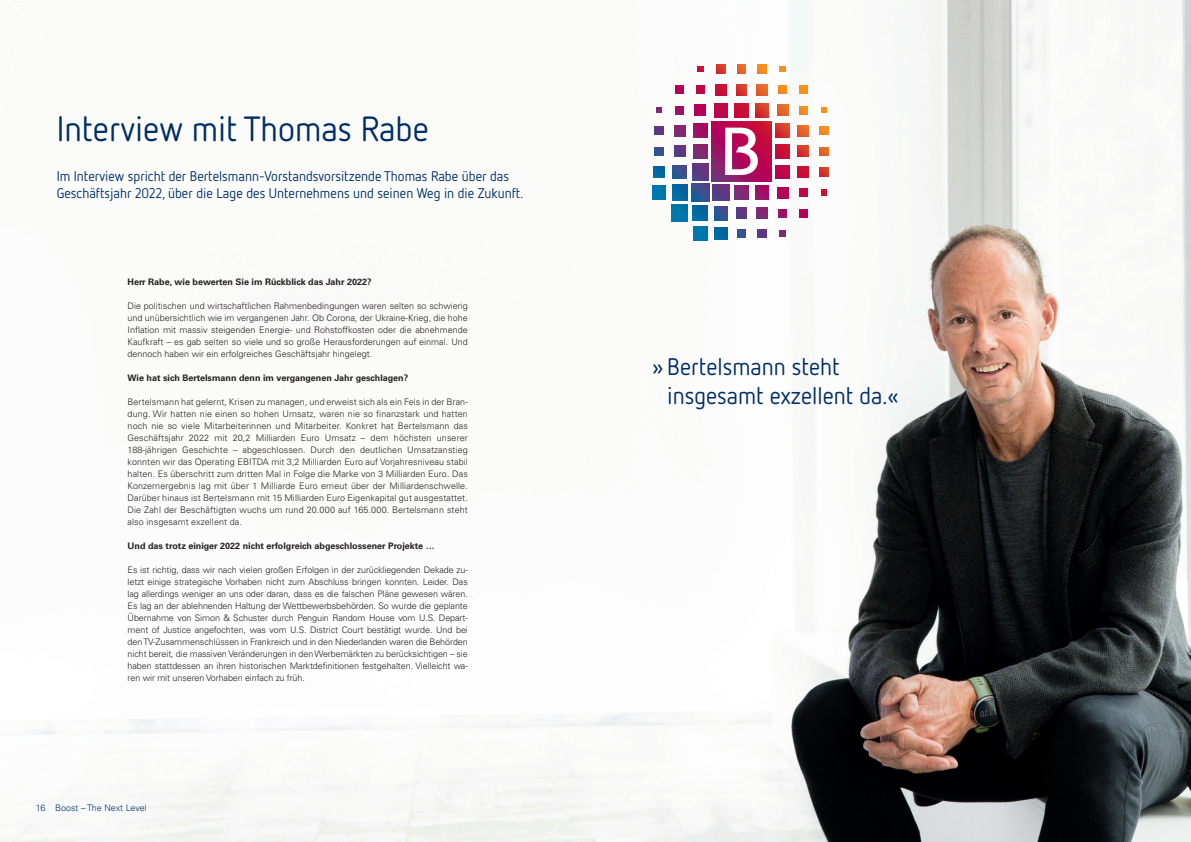
<style>
.page{position:relative;width:1191px;height:842px;background:#fff}
.page>*{position:absolute;margin:0;border:0;box-sizing:border-box;transform-origin:0 0}
.t1{font:35px "Netto OT";color:#002d66}
.t2{font:24px/28.8px "Netto OT";color:#002d66}
.t3{font:14px/16.8px "Netto OT";color:#002d66}
.t4{font:300 9px/12px "Univers LT Pro 45";color:#231f20;text-align:justify}
.t5{font:700 9px "Univers LT Pro 65";color:#231f20}
.t6{font:300 9px "Univers LT Pro 45";letter-spacing:-.01em;color:#002d66}
</style>
<div class="page">
<img style="left:2px;top:0;width:1189px;height:842px">
<svg style="left:711px;top:122px;width:60px;height:59px;background:#ab1057"></svg>
<svg style="left:693px;top:124px;width:14px;height:14px"></svg>
<svg style="left:674px;top:125px;width:11px;height:11px"></svg>
<svg style="left:655px;top:127px;width:8px;height:8px"></svg>
<svg style="left:776px;top:124px;width:13px;height:14px"></svg>
<svg style="left:798px;top:125px;width:10px;height:11px"></svg>
<svg style="left:819px;top:127px;width:9px;height:8px"></svg>
<svg style="left:695px;top:105px;width:11px;height:11px"></svg>
<svg style="left:675px;top:106px;width:9px;height:8px"></svg>
<svg style="left:656px;top:107px;width:6px;height:6px"></svg>
<svg style="left:697px;top:66px;width:6px;height:6px"></svg>
<svg style="left:780px;top:66px;width:5px;height:6px"></svg>
<svg style="left:821px;top:107px;width:5px;height:6px"></svg>
<svg style="left:821px;top:190px;width:5px;height:5px"></svg>
<svg style="left:780px;top:231px;width:5px;height:5px"></svg>
<svg style="left:696px;top:85px;width:8px;height:9px"></svg>
<svg style="left:717px;top:65px;width:8px;height:8px"></svg>
<svg style="left:737px;top:65px;width:8px;height:8px"></svg>
<svg style="left:758px;top:65px;width:8px;height:8px"></svg>
<svg style="left:675px;top:85px;width:9px;height:9px"></svg>
<svg style="left:777px;top:105px;width:11px;height:11px"></svg>
<svg style="left:799px;top:106px;width:8px;height:8px"></svg>
<svg style="left:778px;top:85px;width:9px;height:9px"></svg>
<svg style="left:799px;top:85px;width:8px;height:9px"></svg>
<svg style="left:691px;top:183px;width:18px;height:19px"></svg>
<div style="left:672px;top:185px;width:15px;height:15px;background:#0067a0"></div>
<div style="left:652px;top:186px;width:14px;height:13px;background:#0078ae"></div>
<div style="left:692px;top:206px;width:16px;height:15px;background:#0068a1"></div>
<div style="left:671px;top:205px;width:17px;height:16px;background:#0078ae"></div>
<div style="left:693px;top:227px;width:14px;height:14px;background:#0078ae"></div>
<svg style="left:777px;top:187px;width:11px;height:11px"></svg>
<svg style="left:799px;top:188px;width:8px;height:9px"></svg>
<svg style="left:778px;top:209px;width:9px;height:8px"></svg>
<svg style="left:758px;top:230px;width:8px;height:8px"></svg>
<svg style="left:737px;top:230px;width:8px;height:8px"></svg>
<svg style="left:799px;top:209px;width:8px;height:8px"></svg>
<svg style="left:693px;top:144px;width:14px;height:14px"></svg>
<svg style="left:674px;top:146px;width:11px;height:11px"></svg>
<svg style="left:655px;top:147px;width:8px;height:8px"></svg>
<div style="left:776px;top:144px;width:13px;height:14px;background:#c80f36"></div>
<svg style="left:798px;top:146px;width:10px;height:11px"></svg>
<svg style="left:819px;top:147px;width:9px;height:8px"></svg>
<svg style="left:692px;top:164px;width:16px;height:16px"></svg>
<svg style="left:673px;top:165px;width:13px;height:14px"></svg>
<svg style="left:653px;top:166px;width:11px;height:11px"></svg>
<div style="left:776px;top:165px;width:13px;height:14px;background:#be0748"></div>
<svg style="left:798px;top:166px;width:10px;height:11px"></svg>
<svg style="left:819px;top:168px;width:9px;height:8px"></svg>
<div style="left:714px;top:103px;width:13px;height:14px;background:#be0748"></div>
<svg style="left:715px;top:84px;width:11px;height:11px"></svg>
<svg style="left:712px;top:184px;width:17px;height:17px"></svg>
<svg style="left:714px;top:206px;width:13px;height:14px"></svg>
<svg style="left:714px;top:228px;width:13px;height:12px"></svg>
<div style="left:734px;top:103px;width:14px;height:14px;background:#c91036"></div>
<svg style="left:736px;top:84px;width:11px;height:11px"></svg>
<svg style="left:734px;top:186px;width:14px;height:13px"></svg>
<svg style="left:736px;top:208px;width:11px;height:11px"></svg>
<svg style="left:755px;top:103px;width:14px;height:14px"></svg>
<svg style="left:756px;top:84px;width:11px;height:11px"></svg>
<div style="left:755px;top:186px;width:14px;height:13px;background:#9e1264"></div>
<svg style="left:756px;top:208px;width:11px;height:11px"></svg>
<svg style="left:725px;top:128px;width:33px;height:47px"></svg>
<h1 class="t1" style="left:57px;top:107px;width:374px">Interview mit Thomas Rabe</h1>
<h3 class="t3" style="left:57px;top:167px;width:468px">Im Interview spricht der Bertelsmann-Vorstandsvorsitzende Thomas Rabe über das<br>Geschäftsjahr 2022, über die Lage des Unternehmens und seinen Weg in die Zukunft.</h3>
<p class="t5" style="left:128px;top:275px;width:245px">Herr Rabe, wie bewerten Sie im Rückblick das Jahr 2022?</p>
<p class="t4" style="left:128px;top:299px;width:342px">Die politischen und wirtschaftlichen Rahmenbedingungen waren selten so schwierig und unübersichtlich wie im vergangenen Jahr. Ob Corona, der Ukraine-Krieg, die hohe Inflation mit massiv steigenden Energie- und Rohstoffkosten oder die abnehmende Kaufkraft – es gab selten so viele und so große Herausforderungen auf einmal. Und dennoch haben wir ein erfolgreiches Geschäftsjahr hingelegt.</p>
<p class="t5" style="left:128px;top:371px;width:282px">Wie hat sich Bertelsmann denn im vergangenen Jahr geschlagen?</p>
<p class="t4" style="left:128px;top:395px;width:342px">Bertelsmann hat gelernt, Krisen zu managen, und erweist sich als ein Fels in der Bran&shy;dung. Wir hatten nie einen so hohen Umsatz, waren nie so finanzstark und hatten noch nie so viele Mitarbeiterinnen und Mitarbeiter. Konkret hat Bertelsmann das Geschäftsjahr 2022 mit 20,2 Milliarden Euro Umsatz – dem höchsten unserer 188-jährigen Geschichte – abgeschlossen. Durch den deutlichen Umsatzanstieg konnten wir das Operating EBITDA mit 3,2 Milliarden Euro auf Vorjahresniveau stabil halten. Es überschritt zum dritten Mal in Folge die Marke von 3 Milliarden Euro. Das Konzernergebnis lag mit über 1 Milliarde Euro erneut über der Milliardenschwelle.<br>Darüber hinaus ist Bertelsmann mit 15 Milliarden Euro Eigenkapital gut ausgestattet.<br>Die Zahl der Beschäftigten wuchs um rund 20.000 auf 165.000. Bertelsmann steht also insgesamt exzellent da.</p>
<p class="t5" style="left:128px;top:539px;width:309px">Und das trotz einiger 2022 nicht erfolgreich abgeschlossener Projekte …</p>
<p class="t4" style="left:128px;top:563px;width:342px">Es ist richtig, dass wir nach vielen großen Erfolgen in der zurückliegenden Dekade zu&shy;letzt einige strategische Vorhaben nicht zum Abschluss bringen konnten. Leider. Das lag allerdings weniger an uns oder daran, dass es die falschen Pläne gewesen wären.<br>Es lag an der ablehnenden Haltung der Wettbewerbsbehörden. So wurde die geplante Übernahme von Simon &amp; Schuster durch Penguin Random House vom U.S. Depart&shy;ment of Justice angefochten, was vom U.S. District Court bestätigt wurde. Und bei den TV-Zusammenschlüssen in Frankreich und in den Niederlanden waren die Behörden nicht bereit, die massiven Veränderungen in den Werbemärkten zu berücksichtigen – sie haben stattdessen an ihren historischen Marktdefinitionen festgehalten. Vielleicht wa&shy;ren wir mit unseren Vorhaben einfach zu früh.</p>
<p class="t6" style="left:36px;top:802px;width:112px">16 Boost – The Next Level</p>
<h2 class="t2" style="left:667px;top:352px;width:233px;text-indent:-15px">» Bertelsmann steht insgesamt exzellent da.«</h2>
</div>
